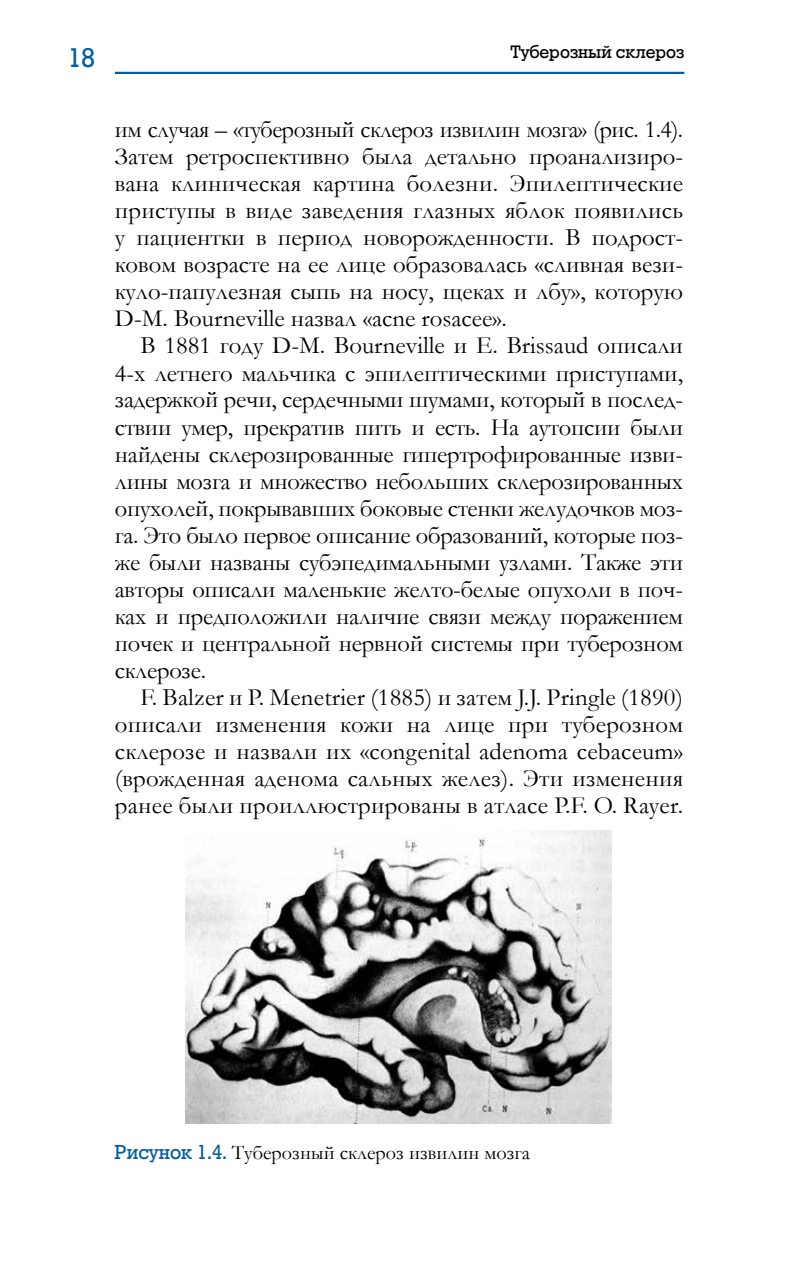
<style>
.page{position:relative;width:798px;height:1276px;background:#fff}
.page>*{position:absolute;margin:0;border:0;box-sizing:border-box;transform-origin:0 0}
.t1{font:27px "Geo Slb 712 Medium CBT";color:#005da0}
.t2{font:24.75px/27px "Garamond";color:#000;text-align:justify}
.t3{font:20.25px "Garamond";color:#000}
.t4{font:18px "Geo Slb 712 Medium CBT";color:#000}
.s1{font-family:"Geo Slb 712 Medium CBT";color:#005da0}
</style>
<div class="page">
<hr style="left:115px;top:72px;width:569px;height:2px;background:#005da0">
<img style="left:186px;top:830px;width:425px;height:294px">
<p class="t1" style="left:68px;top:42px;width:28px">18</p>
<p class="t4" style="left:510px;top:41px;width:175px">Туберозный склероз</p>
<p class="t2" style="left:115px;top:115px;width:569px">им случая – «туберозный склероз извилин мозга» (рис. 1.4).<br>Затем ретроспективно была детально проанализиро&shy;вана клиническая картина болезни. Эпилептические приступы в виде заведения глазных яблок появились у пациентки в период новорожденности. В подрост&shy;ковом возрасте на ее лице образовалась «сливная вези&shy;куло-папулезная сыпь на носу, щеках и лбу», которую D-M. Bourneville назвал «acne rosacee».</p>
<p class="t2" style="left:115px;top:331px;width:569px;text-indent:26px">В 1881 году D-M. Bourneville и E. Brissaud описали 4-х летнего мальчика с эпилептическими приступами, задержкой речи, сердечными шумами, который в послед&shy;ствии умер, прекратив пить и есть. На аутопсии были найдены склерозированные гипертрофированные изви&shy;лины мозга и множество небольших склерозированных опухолей, покрывавших боковые стенки желудочков моз&shy;га. Это было первое описание образований, которые поз&shy;же были названы субэпедимальными узлами. Также эти авторы описали маленькие желто-белые опухоли в поч&shy;ках и предположили наличие связи между поражением почек и центральной нервной системы при туберозном склерозе.</p>
<p class="t2" style="left:115px;top:682px;width:569px;text-indent:26px">F. Balzer и P. Menetrier (1885) и затем J.J. Pringle (1890) описали изменения кожи на лице при туберозном склерозе и назвали их «congenital adenoma cebaceum» (врожденная аденома сальных желез). Эти изменения ранее были проиллюстрированы в атласе P.F. O. Rayer.</p>
<p class="t3" style="left:115px;top:1139px;width:417px"><span class="s1">Рисунок 1.4.</span> Туберозный склероз извилин мозга</p>
</div>
